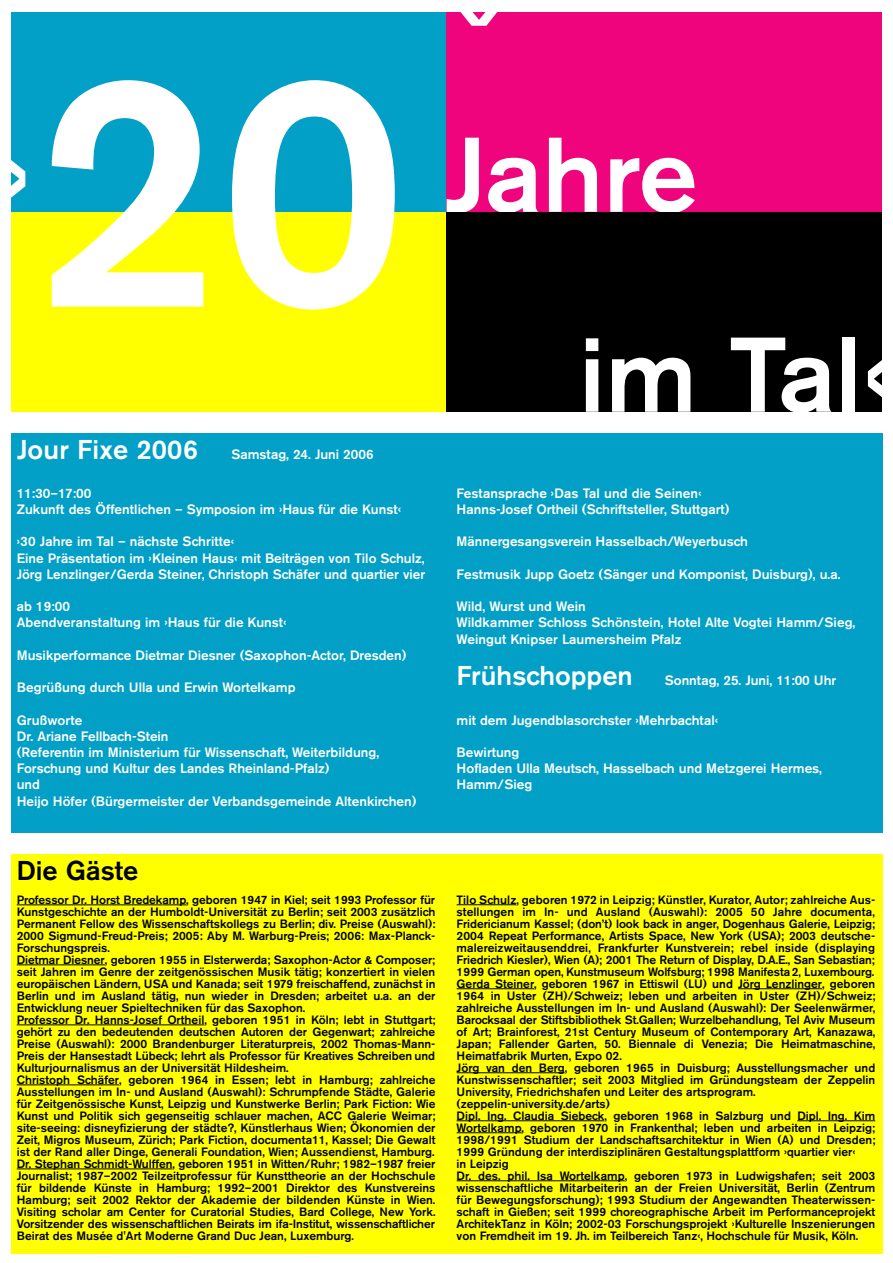
<style>
.page{position:relative;width:893px;height:1263px;background:#fff}
.page>*{position:absolute;margin:0;border:0;box-sizing:border-box;transform-origin:0 0}
.t1{font:500 330px "Akzidenz Grotesk BE";color:#fff}
.t2{font:500 105px/200px "Akzidenz Grotesk BE";color:#fff}
.t3{font:500 27px "Akzidenz Grotesk BE";color:#000}
.t4{font:500 13.5px/16.2px "Akzidenz Grotesk BE";color:#fff}
.t5{font:500 12px/12px "Akzidenz Grotesk BE";color:#000}
.s1{font-size:27px}
</style>
<div class="page">
<div style="left:11px;top:433px;width:871px;height:400px;background:#02a0c6"></div>
<div style="left:11px;top:12px;width:435px;height:200px;background:#02a0c6"></div>
<div style="left:11px;top:212px;width:435px;height:200px;background:#ff0"></div>
<div style="left:446px;top:12px;width:436px;height:200px;background:#ef047e"></div>
<div style="left:11px;top:854px;width:871px;height:400px;background:#ff0"></div>
<hr style="left:28px;top:904px;width:57px;height:1px;background:#000">
<hr style="left:84px;top:904px;width:52px;height:1px;background:#000">
<svg style="left:136px;top:904px;width:50px;height:1px"></svg>
<hr style="left:17px;top:964px;width:88px;height:1px;background:#000">
<hr style="left:28px;top:1024px;width:60px;height:1px;background:#000">
<hr style="left:87px;top:1024px;width:47px;height:1px;background:#000">
<hr style="left:134px;top:1024px;width:70px;height:1px;background:#000">
<hr style="left:17px;top:1084px;width:74px;height:1px;background:#000">
<svg style="left:91px;top:1084px;width:28px;height:1px"></svg>
<svg style="left:17px;top:1168px;width:12px;height:1px"></svg>
<hr style="left:29px;top:1168px;width:69px;height:1px;background:#000">
<hr style="left:97px;top:1168px;width:45px;height:1px;background:#000">
<hr style="left:142px;top:1168px;width:30px;height:1px;background:#000">
<hr style="left:463px;top:904px;width:30px;height:1px;background:#000">
<svg style="left:493px;top:904px;width:23px;height:1px"></svg>
<svg style="left:457px;top:988px;width:19px;height:1px"></svg>
<hr style="left:476px;top:988px;width:58px;height:1px;background:#000">
<svg style="left:738px;top:988px;width:34px;height:1px"></svg>
<hr style="left:772px;top:988px;width:50px;height:1px;background:#000">
<svg style="left:457px;top:1072px;width:15px;height:1px"></svg>
<hr style="left:472px;top:1072px;width:86px;height:1px;background:#000">
<hr style="left:457px;top:1120px;width:141px;height:1px;background:#000">
<hr style="left:797px;top:1120px;width:78px;height:1px;background:#000">
<hr style="left:466px;top:1132px;width:31px;height:1px;background:#000">
<svg style="left:498px;top:1132px;width:24px;height:1px"></svg>
<svg style="left:457px;top:1180px;width:12px;height:1px"></svg>
<hr style="left:469px;top:1180px;width:101px;height:1px;background:#000">
<hr style="left:569px;top:1180px;width:31px;height:1px;background:#000">
<svg style="left:601px;top:1180px;width:24px;height:1px"></svg>
<div style="left:446px;top:212px;width:436px;height:200px;background:#000"></div>
<h2 class="t2" style="left:383px;top:32px;width:28px;rotate:-90deg">‹</h2>
<h2 class="t2" style="left:5px;top:83px;width:28px">›</h2>
<h1 class="t1" style="left:33px;top:74px;width:374px">20</h1>
<p class="t4" style="left:17px;top:447px;width:359px"><span class="s1">Jour Fixe 2006</span> Samstag, 24. Juni 2006</p>
<p class="t4" style="left:17px;top:486px;width:386px">11:30–17:00<br>Zukunft des Öffentlichen – Symposion im ›Haus für die Kunst‹</p>
<p class="t4" style="left:17px;top:534px;width:410px">›30 Jahre im Tal – nächste Schritte‹<br>Eine Präsentation im ›Kleinen Haus‹ mit Beiträgen von Tilo Schulz,<br>Jörg Lenzlinger/Gerda Steiner, Christoph Schäfer und quartier vier</p>
<p class="t4" style="left:17px;top:599px;width:271px">ab 19:00<br>Abendveranstaltung im ›Haus für die Kunst‹</p>
<p class="t4" style="left:17px;top:648px;width:391px">Musikperformance Dietmar Diesner (Saxophon-Actor, Dresden)</p>
<p class="t4" style="left:17px;top:680px;width:280px">Begrüßung durch Ulla und Erwin Wortelkamp</p>
<p class="t4" style="left:17px;top:713px;width:401px">Grußworte<br>Dr. Ariane Fellbach-Stein<br>(Referentin im Ministerium für Wissenschaft, Weiterbildung, Forschung und Kultur des Landes Rheinland-Pfalz)<br>und<br>Heijo Höfer (Bürgermeister der Verbandsgemeinde Altenkirchen)</p>
<h2 class="t2" style="left:579px;top:83px;width:311px;text-indent:-135px">Jahre<br>im Tal‹</h2>
<p class="t4" style="left:457px;top:486px;width:274px">Festansprache ›Das Tal und die Seinen‹<br>Hanns-Josef Ortheil (Schriftsteller, Stuttgart)</p>
<p class="t4" style="left:457px;top:534px;width:293px">Männergesangsverein Hasselbach/Weyerbusch</p>
<p class="t4" style="left:457px;top:567px;width:385px">Festmusik Jupp Goetz (Sänger und Komponist, Duisburg), u.a.</p>
<p class="t4" style="left:457px;top:599px;width:400px">Wild, Wurst und Wein<br>Wildkammer Schloss Schönstein, Hotel Alte Vogtei Hamm/Sieg,<br>Weingut Knipser Laumersheim Pfalz</p>
<p class="t4" style="left:457px;top:674px;width:381px"><span class="s1">Frühschoppen</span> Sonntag, 25. Juni, 11:00 Uhr</p>
<p class="t4" style="left:457px;top:713px;width:263px">mit dem Jugendblasorchster ›Mehrbachtal‹</p>
<p class="t4" style="left:457px;top:745px;width:367px">Bewirtung<br>Hofladen Ulla Meutsch, Hasselbach und Metzgerei Hermes,<br>Hamm/Sieg</p>
<h3 class="t3" style="left:17px;top:860px;width:123px">Die Gäste</h3>
<p class="t5" style="left:17px;top:894px;width:420px">Professor Dr. Horst Bredekamp, geboren 1947 in Kiel; seit 1993 Professor für Kunstgeschichte an der Humboldt-Universität zu Berlin; seit 2003 zusätzlich Permanent Fellow des Wissenschaftskollegs zu Berlin; div. Preise (Auswahl):<br>2000 Sigmund-Freud-Preis; 2005: Aby M. Warburg-Preis; 2006: Max-Planck-Forschungspreis.<br>Dietmar Diesner, geboren 1955 in Elsterwerda; Saxophon-Actor &amp; Composer; seit Jahren im Genre der zeitgenössischen Musik tätig; konzertiert in vielen europäischen Ländern, USA und Kanada; seit 1979 freischaffend, zunächst in Berlin und im Ausland tätig, nun wieder in Dresden; arbeitet u.a. an der Entwicklung neuer Spieltechniken für das Saxophon.<br>Professor Dr. Hanns-Josef Ortheil, geboren 1951 in Köln; lebt in Stuttgart; gehört zu den bedeutenden deutschen Autoren der Gegenwart; zahlreiche Preise (Auswahl): 2000 Brandenburger Literaturpreis, 2002 Thomas-Mann-Preis der Hansestadt Lübeck; lehrt als Professor für Kreatives Schreiben und Kulturjournalismus an der Universität Hildesheim.<br>Christoph Schäfer, geboren 1964 in Essen; lebt in Hamburg; zahlreiche Ausstellungen im In- und Ausland (Auswahl): Schrumpfende Städte, Galerie für Zeitgenössische Kunst, Leipzig und Kunstwerke Berlin; Park Fiction: Wie Kunst und Politik sich gegenseitig schlauer machen, ACC Galerie Weimar; site-seeing: disneyfizierung der städte?, Künstlerhaus Wien; Ökonomien der Zeit, Migros Museum, Zürich; Park Fiction, documenta11, Kassel; Die Gewalt ist der Rand aller Dinge, Generali Foundation, Wien; Aussendienst, Hamburg.<br>Dr. Stephan Schmidt-Wulffen, geboren 1951 in Witten/Ruhr; 1982–1987 freier Journalist; 1987–2002 Teilzeitprofessur für Kunsttheorie an der Hochschule für bildende Künste in Hamburg; 1992–2001 Direktor des Kunstvereins Hamburg; seit 2002 Rektor der Akademie der bildenden Künste in Wien.<br>Visiting scholar am Center for Curatorial Studies, Bard College, New York.<br>Vorsitzender des wissenschaftlichen Beirats im ifa-Institut, wissenschaftlicher Beirat des Musée d'Art Moderne Grand Duc Jean, Luxemburg.</p>
<p class="t5" style="left:457px;top:894px;width:420px">Tilo Schulz, geboren 1972 in Leipzig; Künstler, Kurator, Autor; zahlreiche Aus&shy;stellungen im In- und Ausland (Auswahl): 2005 50 Jahre documenta, Fridericianum Kassel; (don’t) look back in anger, Dogenhaus Galerie, Leipzig; 2004 Repeat Performance, Artists Space, New York (USA); 2003 deutsche&shy;malereizweitausenddrei, Frankfurter Kunstverein; rebel inside (displaying Friedrich Kiesler), Wien (A); 2001 The Return of Display, D.A.E., San Sebastian; 1999 German open, Kunstmuseum Wolfsburg; 1998 Manifesta2, Luxembourg.<br>Gerda Steiner, geboren 1967 in Ettiswil (LU) und Jörg Lenzlinger, geboren 1964 in Uster (ZH)/Schweiz; leben und arbeiten in Uster (ZH)/Schweiz; zahlreiche Ausstellungen im In- und Ausland (Auswahl): Der Seelenwärmer, Barocksaal der Stiftsbibliothek St.Gallen; Wurzelbehandlung, Tel Aviv Museum of Art; Brainforest, 21st Century Museum of Contemporary Art, Kanazawa, Japan; Fallender Garten, 50. Biennale di Venezia; Die Heimatmaschine, Heimatfabrik Murten, Expo 02.<br>Jörg van den Berg, geboren 1965 in Duisburg; Ausstellungsmacher und Kunstwissenschaftler; seit 2003 Mitglied im Gründungsteam der Zeppelin University, Friedrichshafen und Leiter des artsprogram. (zeppelin-university.de/arts)<br>Dipl. Ing. Claudia Siebeck, geboren 1968 in Salzburg und Dipl. Ing. Kim Wortelkamp, geboren 1970 in Frankenthal; leben und arbeiten in Leipzig; 1998/1991 Studium der Landschaftsarchitektur in Wien (A) und Dresden; 1999 Gründung der interdisziplinären Gestaltungsplattform ›quartier vier‹<br>in Leipzig<br>Dr. des. phil. Isa Wortelkamp, geboren 1973 in Ludwigshafen; seit 2003 wissenschaftliche Mitarbeiterin an der Freien Universität, Berlin (Zentrum für Bewegungsforschung); 1993 Studium der Angewandten Theaterwissen&shy;schaft in Gießen; seit 1999 choreographische Arbeit im Performanceprojekt ArchitekTanz in Köln; 2002-03 Forschungsprojekt ›Kulturelle Inszenierungen von Fremdheit im 19. Jh. im Teilbereich Tanz‹, Hochschule für Musik, Köln.</p>
</div>
